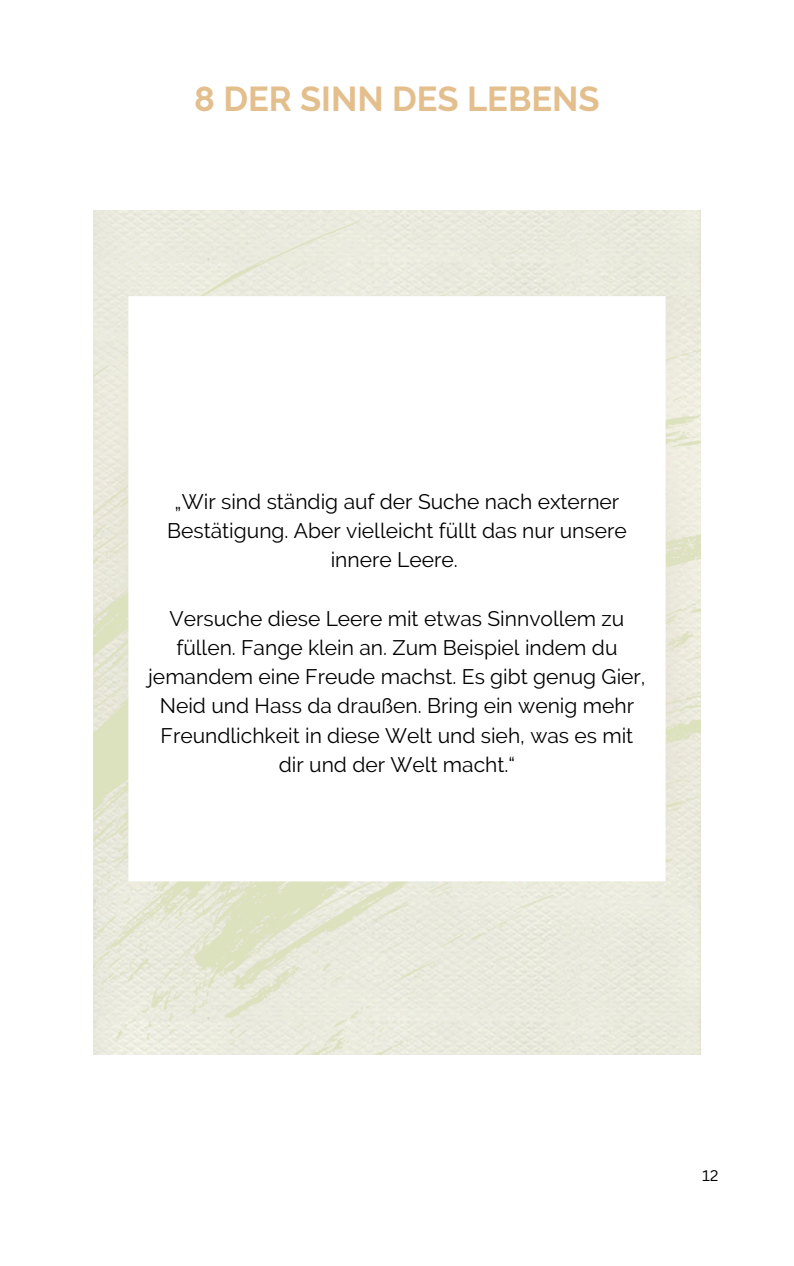
<style>
.page{position:relative;width:794px;height:1266px;background:#fff}
.page>*{position:absolute;margin:0;border:0;box-sizing:border-box;transform-origin:0 0}
.t1{font:700 34.5px "Raleway";color:#e4bf8e}
.t2{font:21px/29.2px "Raleway";color:#000;text-align:center}
.t3{font:15px "Canva Sans";color:#000}
</style>
<div class="page">
<img style="left:93px;top:211px;width:607px;height:844px">
<p class="t1" style="left:194px;top:79px;width:407px">8 DER SINN DES LEBENS</p>
<p class="t2" style="left:167px;top:486px;width:461px">„Wir sind ständig auf der Suche nach externer<br>Bestätigung. Aber vielleicht füllt das nur unsere innere Leere.</p>
<p class="t2" style="left:148px;top:603px;width:498px">Versuche diese Leere mit etwas Sinnvollem zu füllen. Fange klein an. Zum Beispiel indem du jemandem eine Freude machst. Es gibt genug Gier, Neid und Hass da draußen. Bring ein wenig mehr Freundlichkeit in diese Welt und sieh, was es mit dir und der Welt macht.“</p>
<h1 class="t3" style="left:701px;top:1165px;width:18px">12</h1>
</div>
